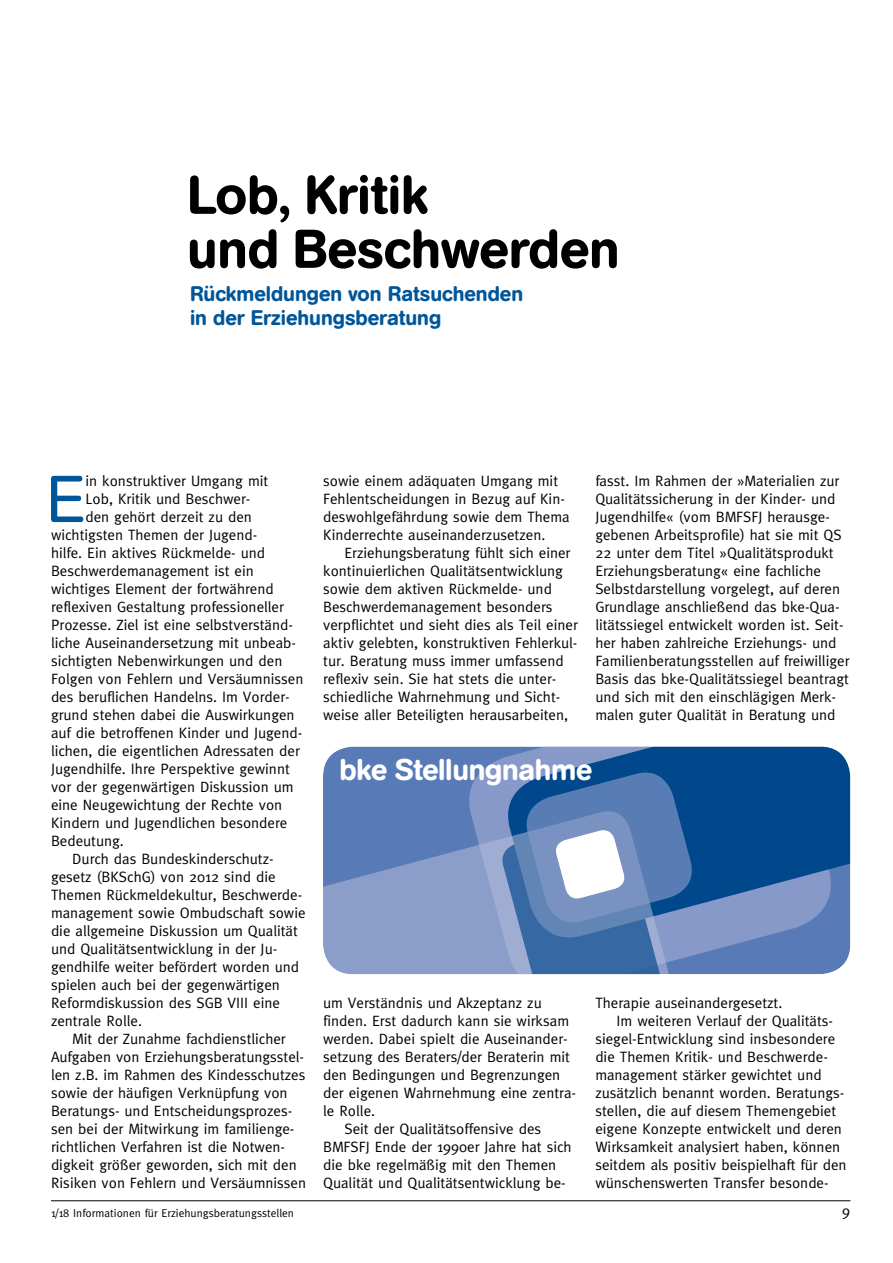
<style>
.page{position:relative;width:893px;height:1263px;background:#fff}
.page>*{position:absolute;margin:0;border:0;box-sizing:border-box;transform-origin:0 0}
.t1{font:65.55px "AG Book Rounded";color:#00569a}
.t2{font:500 54px/54px "AG Book Rounded";color:#000}
.t3{font:500 29.7px "AG Book Rounded";letter-spacing:-.01em;color:#fff}
.t4{font:500 21px/24.6px "AG Book Rounded";color:#00569a}
.t5{font:15px/18px "Meta";color:#000}
.t6{font:11.4px "Meta";color:#000}
</style>
<div class="page">
<hr style="left:51px;top:1200px;width:799px;height:1px;background:#000">
<svg style="left:323px;top:746px;width:527px;height:228px;background:#587eb4"></svg>
<h2 class="t2" style="left:187px;top:169px;width:434px">Lob, Kritik<br>und Beschwerden</h2>
<h3 class="t4" style="left:190px;top:282px;width:335px">Rückmeldungen von Ratsuchenden in der Erziehungsberatung</h3>
<h1 class="t1" style="left:46px;top:462px;width:41px">E</h1>
<p class="t5" style="left:85px;top:472px;width:184px">in konstruktiver Umgang mit</p>
<p class="t5" style="left:85px;top:490px;width:166px">Lob, Kritik und Beschwer-</p>
<p class="t5" style="left:85px;top:508px;width:168px">den gehört derzeit zu den</p>
<p class="t5" style="left:51px;top:526px;width:208px">wichtigsten Themen der Jugend-</p>
<p class="t5" style="left:51px;top:544px;width:216px">hilfe. Ein aktives Rückmelde- und</p>
<p class="t5" style="left:51px;top:562px;width:204px">Beschwerdemanagement ist ein</p>
<p class="t5" style="left:51px;top:580px;width:224px">wichtiges Element der fortwährend</p>
<p class="t5" style="left:51px;top:598px;width:234px">reflexiven Gestaltung professioneller</p>
<p class="t5" style="left:51px;top:616px;width:243px">Prozesse. Ziel ist eine selbstverständ-</p>
<p class="t5" style="left:51px;top:634px;width:247px">liche Auseinandersetzung mit unbeab-</p>
<p class="t5" style="left:51px;top:652px;width:233px">sichtigten Nebenwirkungen und den</p>
<p class="t5" style="left:51px;top:670px;width:254px">Folgen von Fehlern und Versäumnissen</p>
<p class="t5" style="left:51px;top:688px;width:240px">des beruflichen Handelns. Im Vorder-</p>
<p class="t5" style="left:51px;top:706px;width:245px">grund stehen dabei die Auswirkungen</p>
<p class="t5" style="left:51px;top:724px;width:253px">auf die betroffenen Kinder und Jugend-</p>
<p class="t5" style="left:51px;top:742px;width:250px">lichen, die eigentlichen Adressaten der</p>
<p class="t5" style="left:51px;top:760px;width:240px">Jugendhilfe. Ihre Perspektive gewinnt</p>
<p class="t5" style="left:51px;top:778px;width:244px">vor der gegenwärtigen Diskussion um</p>
<p class="t5" style="left:51px;top:796px;width:233px">eine Neugewichtung der Rechte von</p>
<p class="t5" style="left:51px;top:814px;width:238px">Kindern und Jugendlichen besondere</p>
<p class="t5" style="left:51px;top:832px;width:74px">Bedeutung.</p>
<p class="t5" style="left:72px;top:850px;width:203px">Durch das Bundeskinderschutz-</p>
<p class="t5" style="left:51px;top:868px;width:226px">gesetz (BKSchG) von 2012 sind die</p>
<p class="t5" style="left:51px;top:886px;width:253px">Themen Rückmeldekultur, Beschwerde-</p>
<p class="t5" style="left:51px;top:904px;width:256px">management sowie Ombudschaft sowie</p>
<p class="t5" style="left:51px;top:922px;width:248px">die allgemeine Diskussion um Qualität</p>
<p class="t5" style="left:51px;top:940px;width:228px">und Qualitätsentwicklung in der Ju-</p>
<p class="t5" style="left:51px;top:958px;width:250px">gendhilfe weiter befördert worden und</p>
<p class="t5" style="left:51px;top:976px;width:230px">spielen auch bei der gegenwärtigen</p>
<p class="t5" style="left:51px;top:994px;width:231px">Reformdiskussion des SGB VIII eine</p>
<p class="t5" style="left:51px;top:1012px;width:93px">zentrale Rolle.</p>
<p class="t5" style="left:72px;top:1030px;width:215px">Mit der Zunahme fachdienstlicher</p>
<p class="t5" style="left:51px;top:1048px;width:255px">Aufgaben von Erziehungsberatungsstel-</p>
<p class="t5" style="left:51px;top:1066px;width:256px">len z.B. im Rahmen des Kindesschutzes</p>
<p class="t5" style="left:51px;top:1084px;width:238px">sowie der häufigen Verknüpfung von</p>
<p class="t5" style="left:51px;top:1102px;width:243px">Beratungs- und Entscheidungsprozes-</p>
<p class="t5" style="left:51px;top:1120px;width:245px">sen bei der Mitwirkung im familienge-</p>
<p class="t5" style="left:51px;top:1138px;width:236px">richtlichen Verfahren ist die Notwen-</p>
<p class="t5" style="left:51px;top:1156px;width:247px">digkeit größer geworden, sich mit den</p>
<p class="t5" style="left:51px;top:1174px;width:257px">Risiken von Fehlern und Versäumnissen</p>
<p class="t5" style="left:323px;top:472px;width:248px">sowie einem adäquaten Umgang mit Fehlentscheidungen in Bezug auf Kin&shy;deswohlgefährdung sowie dem Thema Kinderrechte auseinanderzusetzen.</p>
<p class="t5" style="left:323px;top:544px;width:256px;text-indent:21px">Erziehungsberatung fühlt sich einer kontinuierlichen Qualitätsentwicklung sowie dem aktiven Rückmelde- und Beschwerdemanagement besonders verpflichtet und sieht dies als Teil einer aktiv gelebten, konstruktiven Fehlerkul&shy;tur. Beratung muss immer umfassend reflexiv sein. Sie hat stets die unter&shy;schiedliche Wahrnehmung und Sicht&shy;weise aller Beteiligten herausarbeiten,</p>
<p class="t5" style="left:595px;top:472px;width:256px">fasst. Im Rahmen der »Materialien zur Qualitätssicherung in der Kinder- und Jugendhilfe« (vom BMFSFJ herausge&shy;gebenen Arbeitsprofile) hat sie mit QS 22 unter dem Titel »Qualitätsprodukt Erziehungsberatung« eine fachliche Selbstdarstellung vorgelegt, auf deren Grundlage anschließend das bke-Qua&shy;litätssiegel entwickelt worden ist. Seit&shy;her haben zahlreiche Erziehungs- und Familienberatungsstellen auf freiwilliger Basis das bke-Qualitätssiegel beantragt und sich mit den einschlägigen Merk&shy;malen guter Qualität in Beratung und</p>
<h3 class="t3" style="left:339px;top:753px;width:254px">bke Stellungnahme</h3>
<p class="t5" style="left:323px;top:994px;width:220px">um Verständnis und Akzeptanz zu</p>
<p class="t5" style="left:323px;top:1012px;width:247px">finden. Erst dadurch kann sie wirksam</p>
<p class="t5" style="left:323px;top:1030px;width:246px">werden. Dabei spielt die Auseinander-</p>
<p class="t5" style="left:323px;top:1048px;width:248px">setzung des Beraters/der Beraterin mit</p>
<p class="t5" style="left:323px;top:1066px;width:239px">den Bedingungen und Begrenzungen</p>
<p class="t5" style="left:323px;top:1084px;width:254px">der eigenen Wahrnehmung eine zentra-</p>
<p class="t5" style="left:323px;top:1102px;width:53px">le Rolle.</p>
<p class="t5" style="left:344px;top:1120px;width:198px">Seit der Qualitätsoffensive des</p>
<p class="t5" style="left:323px;top:1138px;width:250px">BMFSFJ Ende der 1990er Jahre hat sich</p>
<p class="t5" style="left:323px;top:1156px;width:235px">die bke regelmäßig mit den Themen</p>
<p class="t5" style="left:323px;top:1174px;width:244px">Qualität und Qualitätsentwicklung be-</p>
<p class="t5" style="left:595px;top:994px;width:189px">Therapie auseinandergesetzt.</p>
<p class="t5" style="left:617px;top:1012px;width:218px">Im weiteren Verlauf der Qualitäts-</p>
<p class="t5" style="left:595px;top:1030px;width:241px">siegel-Entwicklung sind insbesondere</p>
<p class="t5" style="left:595px;top:1048px;width:234px">die Themen Kritik- und Beschwerde-</p>
<p class="t5" style="left:595px;top:1066px;width:228px">management stärker gewichtet und</p>
<p class="t5" style="left:595px;top:1084px;width:251px">zusätzlich benannt worden. Beratungs-</p>
<p class="t5" style="left:595px;top:1102px;width:242px">stellen, die auf diesem Themengebiet</p>
<p class="t5" style="left:595px;top:1120px;width:248px">eigene Konzepte entwickelt und deren</p>
<p class="t5" style="left:595px;top:1138px;width:246px">Wirksamkeit analysiert haben, können</p>
<p class="t5" style="left:595px;top:1156px;width:253px">seitdem als positiv beispielhaft für den</p>
<p class="t5" style="left:595px;top:1174px;width:235px">wünschenswerten Transfer besonde-</p>
<p class="t6" style="left:51px;top:1206px;width:244px">1/18 Informationen für Erziehungsberatungsstellen</p>
<p class="t5" style="left:842px;top:1202px;width:10px">9</p>
</div>
